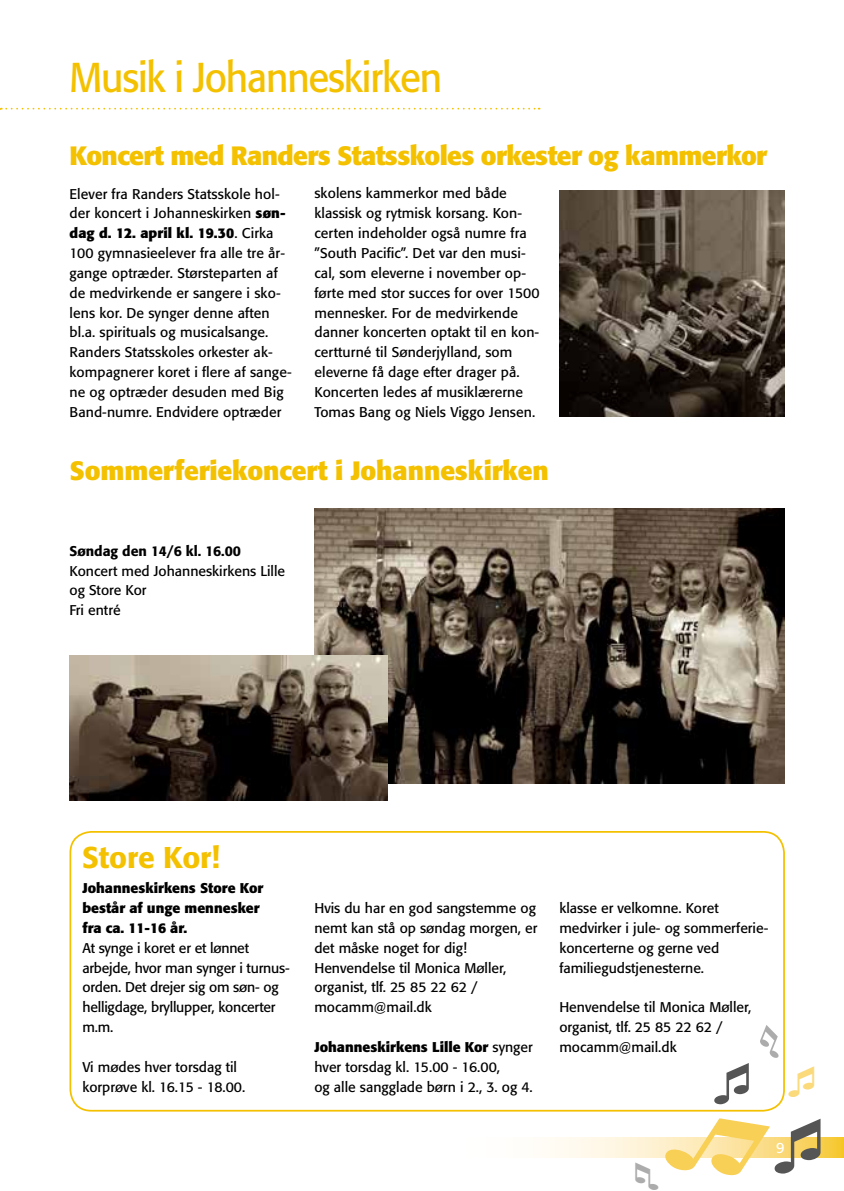
<style>
.page{position:relative;width:844px;height:1191px;background:#fff}
.page>*{position:absolute;margin:0;border:0;box-sizing:border-box;transform-origin:0 0}
.t1{font:41.3px "Formata";letter-spacing:-.03em;color:#f4c100;scale:.93 1}
.t2{font:500 29.75px "Formata";letter-spacing:-.005em;color:#f4c100}
.t3{font:700 26.25px "Formata";letter-spacing:-.025em;color:#f4c100}
.t4{font:700 26.25px "Formata";letter-spacing:-.005em;color:#f4c100}
.t5{font:14.88px "Formata";color:#fff}
.t6{font:14px/19.8px "Formata";letter-spacing:.005em;color:#000}
.t7{font:14px/19.8px "Formata";letter-spacing:-.015em;color:#000}
.t8{font:700 14px/19.8px "Formata";color:#000}
.t9{font:500 14px "Formata";color:#000}
.s1{font-weight:700}
</style>
<div class="page">
<svg style="left:550px;top:1137px;width:293px;height:20px"></svg>
<svg style="left:0;top:108px;width:539px;height:2px"></svg>
<div style="left:69px;top:831px;width:715px;height:280px;border:2px solid #f4c100;border-radius:21px"></div>
<img style="left:559px;top:190px;width:225px;height:226px">
<img style="left:314px;top:508px;width:470px;height:276px">
<img style="left:69px;top:655px;width:318px;height:146px">
<svg style="left:635px;top:1024px;width:185px;height:134px"></svg>
<h1 class="t1" style="left:69px;top:52px;width:402px">Musik i Johanneskirken</h1>
<h3 class="t3" style="left:69px;top:139px;width:699px">Koncert med Randers Statsskoles orkester og kammerkor</h3>
<p class="t6" style="left:69px;top:184px;width:224px">Elever fra Randers Statsskole hol&shy;der koncert i Johanneskirken <span class="s1">søn&shy;dag d. 12. april kl. 19.30</span>. Cirka 100 gymnasieelever fra alle tre år&shy;gange optræder. Størsteparten af de medvirkende er sangere i sko&shy;lens kor. De synger denne aften bl.a. spirituals og musicalsange.<br>Randers Statsskoles orkester ak&shy;kompagnerer koret i flere af sange&shy;ne og optræder desuden med Big Band-numre. Endvidere optræder</p>
<p class="t6" style="left:314px;top:183px;width:226px">skolens kammerkor med både klassisk og rytmisk korsang. Kon&shy;certen indeholder også numre fra ”South Pacific”. Det var den musi&shy;cal, som eleverne i november op&shy;førte med stor succes for over 1500 mennesker. For de medvirkende danner koncerten optakt til en kon&shy;certturné til Sønderjylland, som eleverne få dage efter drager på.<br>Koncerten ledes af musiklærerne<br>Tomas Bang og Niels Viggo Jensen.</p>
<h3 class="t4" style="left:69px;top:454px;width:481px">Sommerferiekoncert i Johanneskirken</h3>
<p class="t9" style="left:69px;top:542px;width:173px">Søndag den 14/6 kl. 16.00</p>
<p class="t6" style="left:69px;top:561px;width:217px">Koncert med Johanneskirkens Lille og Store Kor<br>Fri entré</p>
<h2 class="t2" style="left:82px;top:839px;width:139px">Store Kor!</h2>
<p class="t8" style="left:82px;top:878px;width:182px">Johanneskirkens Store Kor består af unge mennesker fra ca. 11-16 år.</p>
<p class="t7" style="left:82px;top:938px;width:209px">At synge i koret er et lønnet arbejde, hvor man synger i turnus&shy;orden. Det drejer sig om søn- og helligdage, bryllupper, koncerter m.m.</p>
<p class="t6" style="left:82px;top:1057px;width:164px">Vi mødes hver torsdag til korprøve kl. 16.15 - 18.00.</p>
<p class="t6" style="left:314px;top:898px;width:224px">Hvis du har en god sangstemme og nemt kan stå op søndag morgen, er det måske noget for dig!<br>Henvendelse til Monica Møller, organist, tlf. 25 85 22 62 / mocamm@mail.dk</p>
<p class="t6" style="left:314px;top:1037px;width:220px"><span class="s1">Johanneskirkens Lille Kor</span> synger hver torsdag kl. 15.00 - 16.00,<br>og alle sangglade børn i 2., 3. og 4.</p>
<p class="t6" style="left:559px;top:898px;width:210px">klasse er velkomne. Koret medvirker i jule- og sommerferie&shy;koncerterne og gerne ved familiegudstjenesterne.</p>
<p class="t6" style="left:559px;top:997px;width:193px">Henvendelse til Monica Møller, organist, tlf. 25 85 22 62 / mocamm@mail.dk</p>
<p class="t5" style="left:775px;top:1138px;width:10px">9</p>
</div>
